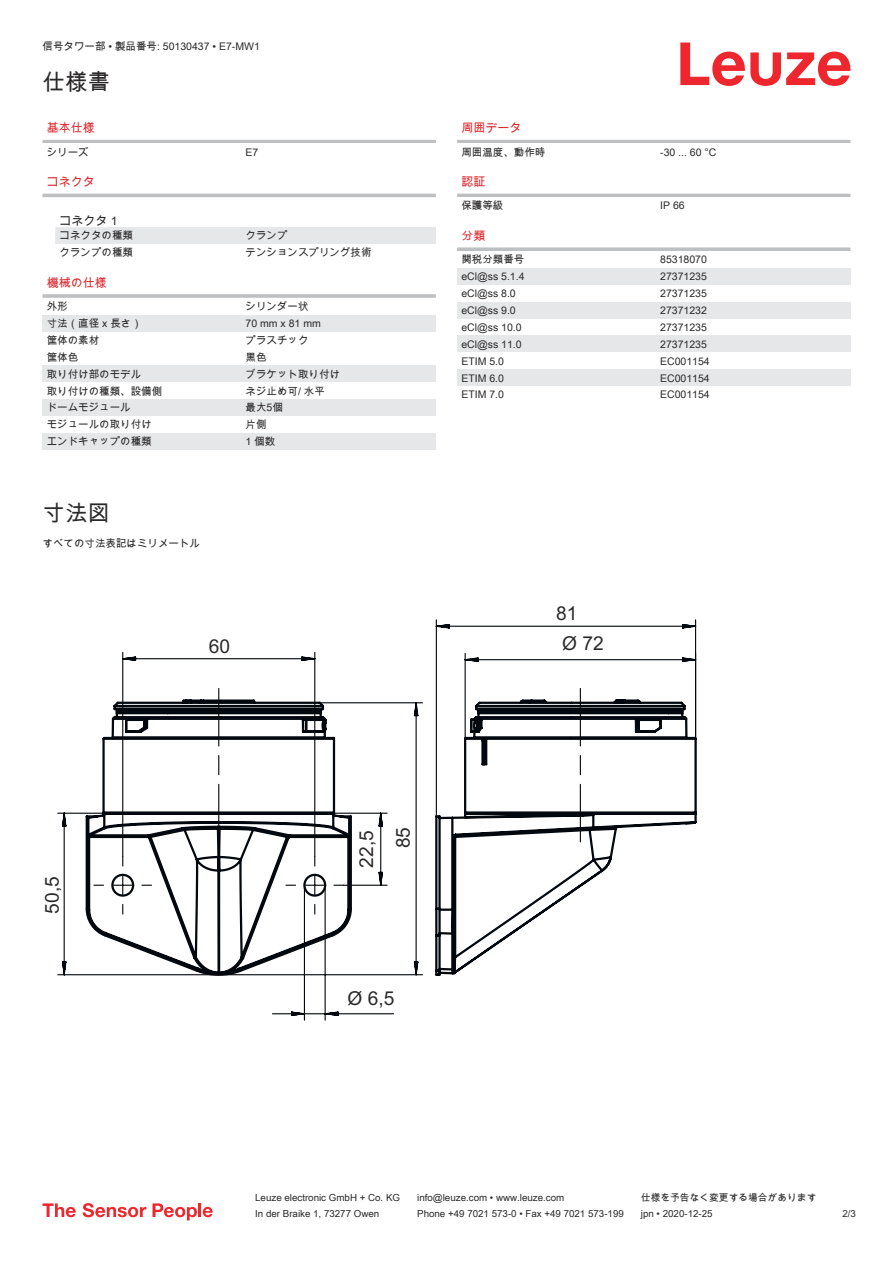
<style>
.page{position:relative;width:893px;height:1263px;background:#fff}
.page>*{position:absolute;margin:0;border:0;box-sizing:border-box;transform-origin:0 0}
.t1{font:22.5px "Arial Unicode MS";color:#2b292a}
.t2{font:19.2px/36.6px "Arial";color:#2b292a;text-align:right}
.t3{font:12px "Arial Unicode MS";color:#db2a30}
.t4{font:12px "Arial Unicode MS";color:#2b292a}
.t5{font:10.5px "Arial Unicode MS";color:#2b292a}
.t6{font:9.75px "Arial Unicode MS";color:#2b292a}
</style>
<div class="page">
<svg style="left:680px;top:43px;width:170px;height:43px"></svg>
<div style="left:55px;top:227px;width:187px;height:17px;background:#e6e7e9"></div>
<hr style="left:43px;top:140px;width:393px;height:3px;background:#bdbfc1">
<hr style="left:43px;top:194px;width:393px;height:3px;background:#bdbfc1">
<div style="left:242px;top:227px;width:194px;height:17px;background:#e6e7e9"></div>
<hr style="left:43px;top:294px;width:393px;height:4px;background:#c7c9cb">
<div style="left:43px;top:315px;width:199px;height:17px;background:#e6e7e9"></div>
<div style="left:242px;top:315px;width:194px;height:17px;background:#e6e7e9"></div>
<div style="left:43px;top:365px;width:199px;height:17px;background:#e6e7e9"></div>
<div style="left:242px;top:365px;width:194px;height:17px;background:#e6e7e9"></div>
<div style="left:43px;top:399px;width:199px;height:17px;background:#e6e7e9"></div>
<div style="left:242px;top:399px;width:194px;height:17px;background:#e6e7e9"></div>
<div style="left:43px;top:433px;width:199px;height:17px;background:#e6e7e9"></div>
<div style="left:242px;top:433px;width:194px;height:17px;background:#e6e7e9"></div>
<hr style="left:457px;top:140px;width:393px;height:3px;background:#bdbfc1">
<hr style="left:457px;top:194px;width:393px;height:3px;background:#bdbfc1">
<svg style="left:457px;top:247px;width:393px;height:4px;fill:#bdbfc1"></svg>
<div style="left:457px;top:268px;width:200px;height:17px;background:#e6e7e9"></div>
<div style="left:657px;top:268px;width:193px;height:17px;background:#e6e7e9"></div>
<div style="left:457px;top:302px;width:200px;height:17px;background:#e6e7e9"></div>
<div style="left:657px;top:302px;width:193px;height:17px;background:#e6e7e9"></div>
<div style="left:457px;top:335px;width:200px;height:17px;background:#e6e7e9"></div>
<div style="left:657px;top:335px;width:193px;height:17px;background:#e6e7e9"></div>
<div style="left:457px;top:369px;width:200px;height:17px;background:#e6e7e9"></div>
<div style="left:657px;top:369px;width:193px;height:17px;background:#e6e7e9"></div>
<svg style="left:43px;top:1203px;width:33px;height:14px"></svg>
<svg style="left:83px;top:1203px;width:63px;height:14px"></svg>
<svg style="left:153px;top:1203px;width:44px;height:17px"></svg>
<hr style="left:198px;top:1203px;width:3px;height:14px;background:#ed272d">
<svg style="left:203px;top:1207px;width:10px;height:10px"></svg>
<svg style="left:57px;top:619px;width:640px;height:402px"></svg>
<svg style="left:93px;top:652px;width:604px;height:324px"></svg>
<p class="t5" style="left:43px;top:39px;width:219px">信号タワー部 • 製品番号: 50130437 • E7-MW1</p>
<h1 class="t1" style="left:43px;top:66px;width:69px">仕様書</h1>
<p class="t3" style="left:47px;top:119px;width:49px">基本仕様</p>
<p class="t5" style="left:47px;top:144px;width:43px">シリーズ</p>
<p class="t5" style="left:246px;top:144px;width:14px">E7</p>
<p class="t3" style="left:47px;top:173px;width:49px">コネクタ</p>
<p class="t4" style="left:60px;top:212px;width:60px">コネクタ 1</p>
<p class="t5" style="left:60px;top:228px;width:75px">コネクタの種類</p>
<p class="t5" style="left:246px;top:228px;width:43px">クランプ</p>
<p class="t5" style="left:60px;top:245px;width:75px">クランプの種類</p>
<p class="t5" style="left:246px;top:245px;width:127px">テンションスプリング技術</p>
<p class="t3" style="left:47px;top:274px;width:61px">機械の仕様</p>
<p class="t5" style="left:47px;top:299px;width:22px">外形</p>
<p class="t5" style="left:246px;top:299px;width:64px">シリンダー状</p>
<p class="t5" style="left:47px;top:316px;width:97px">寸法（直径 x 長さ）</p>
<p class="t5" style="left:246px;top:316px;width:77px">70 mm x 81 mm</p>
<p class="t5" style="left:47px;top:332px;width:54px">筐体の素材</p>
<p class="t5" style="left:246px;top:332px;width:64px">プラスチック</p>
<p class="t5" style="left:47px;top:349px;width:33px">筐体色</p>
<p class="t5" style="left:246px;top:349px;width:22px">黒色</p>
<p class="t5" style="left:47px;top:366px;width:96px">取り付け部のモデル</p>
<p class="t5" style="left:246px;top:366px;width:96px">ブラケット取り付け</p>
<p class="t5" style="left:47px;top:383px;width:117px">取り付けの種類、設備側</p>
<p class="t5" style="left:246px;top:383px;width:81px">ネジ止め可/ 水平</p>
<p class="t5" style="left:47px;top:400px;width:85px">ドームモジュール</p>
<p class="t5" style="left:246px;top:400px;width:39px">最大5個</p>
<p class="t5" style="left:47px;top:417px;width:106px">モジュールの取り付け</p>
<p class="t5" style="left:246px;top:417px;width:22px">片側</p>
<p class="t5" style="left:47px;top:434px;width:106px">エンドキャップの種類</p>
<p class="t5" style="left:246px;top:434px;width:31px">1 個数</p>
<h1 class="t1" style="left:43px;top:496px;width:69px">寸法図</h1>
<p class="t5" style="left:43px;top:535px;width:159px">すべての寸法表記はミリメートル</p>
<h2 class="t2" style="left:209px;top:629px;width:23px">60</h2>
<p class="t3" style="left:461px;top:119px;width:61px">周囲データ</p>
<p class="t5" style="left:461px;top:144px;width:85px">周囲温度、動作時</p>
<p class="t5" style="left:660px;top:144px;width:58px">-30 ... 60 °C</p>
<p class="t3" style="left:461px;top:173px;width:25px">認証</p>
<p class="t5" style="left:461px;top:198px;width:43px">保護等級</p>
<p class="t5" style="left:660px;top:198px;width:26px">IP 66</p>
<p class="t3" style="left:461px;top:227px;width:25px">分類</p>
<p class="t5" style="left:461px;top:252px;width:64px">関税分類番号</p>
<p class="t5" style="left:660px;top:252px;width:48px">85318070</p>
<p class="t5" style="left:461px;top:269px;width:65px">eCl@ss 5.1.4</p>
<p class="t5" style="left:660px;top:269px;width:48px">27371235</p>
<p class="t5" style="left:461px;top:286px;width:56px">eCl@ss 8.0</p>
<p class="t5" style="left:660px;top:286px;width:48px">27371235</p>
<p class="t5" style="left:461px;top:303px;width:56px">eCl@ss 9.0</p>
<p class="t5" style="left:660px;top:303px;width:48px">27371232</p>
<p class="t5" style="left:461px;top:319px;width:62px">eCl@ss 10.0</p>
<p class="t5" style="left:660px;top:319px;width:48px">27371235</p>
<p class="t5" style="left:461px;top:336px;width:62px">eCl@ss 11.0</p>
<p class="t5" style="left:660px;top:336px;width:48px">27371235</p>
<p class="t5" style="left:461px;top:353px;width:44px">ETIM 5.0</p>
<p class="t5" style="left:660px;top:353px;width:51px">EC001154</p>
<p class="t5" style="left:461px;top:370px;width:44px">ETIM 6.0</p>
<p class="t5" style="left:660px;top:370px;width:51px">EC001154</p>
<p class="t5" style="left:461px;top:387px;width:44px">ETIM 7.0</p>
<p class="t5" style="left:660px;top:387px;width:51px">EC001154</p>
<h2 class="t2" style="left:556px;top:596px;width:23px">81</h2>
<h2 class="t2" style="left:562px;top:626px;width:43px">Ø 72</h2>
<h2 class="t2" style="left:35px;top:913px;width:39px;rotate:-90deg">50,5</h2>
<h2 class="t2" style="left:349px;top:868px;width:42px;rotate:-90deg">22,5<br>85</h2>
<h2 class="t2" style="left:348px;top:981px;width:48px">Ø 6,5</h2>
<p class="t6" style="left:255px;top:1191px;width:146px">Leuze electronic GmbH + Co. KG</p>
<p class="t6" style="left:417px;top:1191px;width:149px">info@leuze.com • www.leuze.com</p>
<p class="t6" style="left:641px;top:1191px;width:177px">仕様を予告なく変更する場合があります</p>
<p class="t6" style="left:255px;top:1206px;width:126px">In der Braike 1, 73277 Owen</p>
<p class="t6" style="left:417px;top:1206px;width:208px">Phone +49 7021 573-0 • Fax +49 7021 573-199</p>
<p class="t6" style="left:641px;top:1206px;width:73px">jpn • 2020-12-25</p>
<p class="t6" style="left:842px;top:1206px;width:15px">2 /3</p>
</div>
